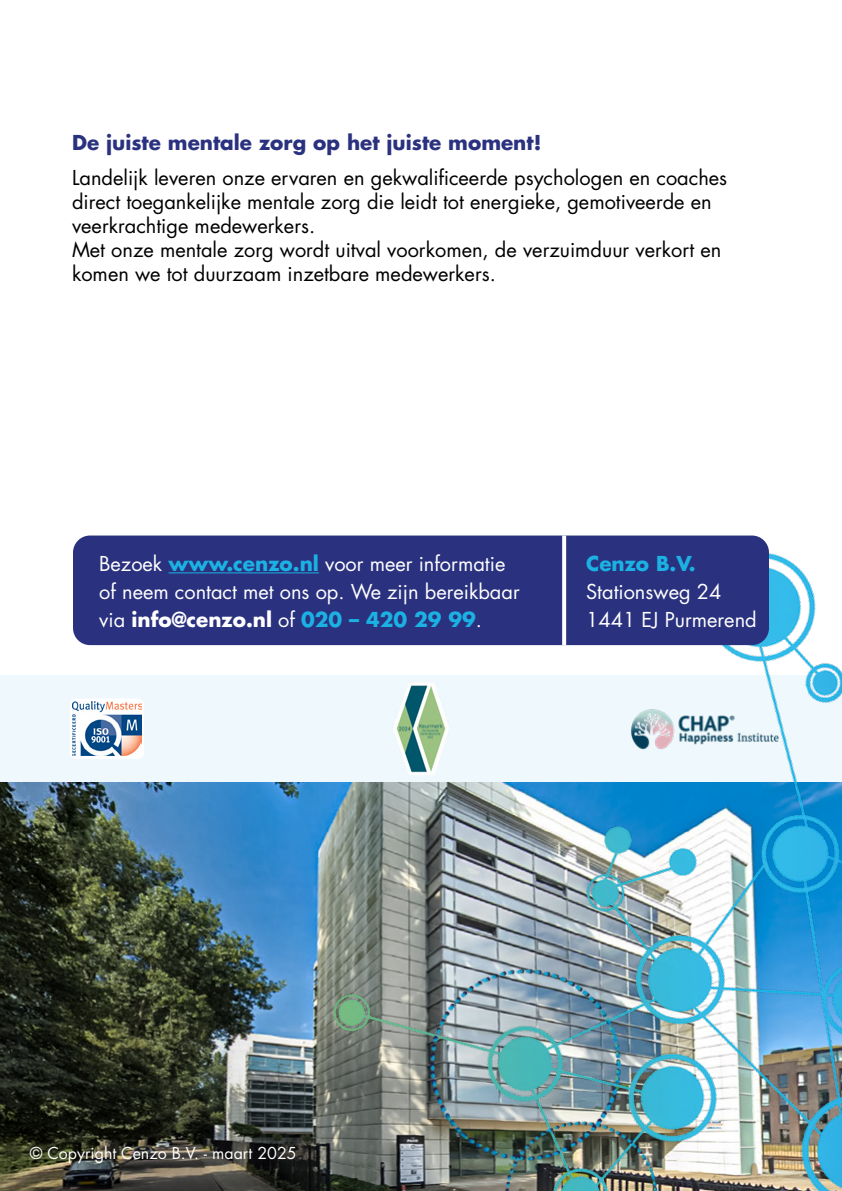
<style>
.page{position:relative;width:842px;height:1191px;background:#fff}
.page>*{position:absolute;margin:0;border:0;box-sizing:border-box;transform-origin:0 0}
.t1{font:20px/24px "Futura Std";color:#000}
.t2{font:20px/28px "Futura Std";color:#fff}
.t3{font:700 20px "Futura Std";color:#2a317f}
.t4{font:700 20px "Futura Std";color:#1bb2e3}
.t5{font:16px "Futura Std";color:#fff}
.s1{font-weight:700;color:#1bb2e3}
.s2{font-weight:700}
</style>
<div class="page">
<div style="left:0;top:675px;width:842px;height:107px;background:#eef8fd"></div>
<div style="left:70px;top:698px;width:74px;height:61px;background:#fff;border-radius:6px"></div>
<img style="left:0;top:782px;width:229px;height:409px">
<img style="left:229px;top:541px;width:613px;height:650px">
<div style="left:73px;top:535px;width:696px;height:110px;background:#2a317f;border-radius:17px"></div>
<hr style="left:169px;top:572px;width:150px;height:1px;background:#1bb2e3">
<svg style="left:562px;top:535px;width:4px;height:110px"></svg>
<img style="left:72px;top:701px;width:69px;height:55px">
<img style="left:391px;top:681px;width:60px;height:95px">
<img style="left:621px;top:698px;width:168px;height:61px">
<p class="t3" style="left:72px;top:129px;width:471px">De juiste mentale zorg op het juiste moment!</p>
<p class="t1" style="left:72px;top:166px;width:657px">Landelijk leveren onze ervaren en gekwalificeerde psychologen en coaches direct toegankelijke mentale zorg die leidt tot energieke, gemotiveerde en veerkrachtige medewerkers.<br>Met onze mentale zorg wordt uitval voorkomen, de verzuimduur verkort en komen we tot duurzaam inzetbare medewerkers.</p>
<p class="t2" style="left:99px;top:550px;width:422px">Bezoek <span class="s1">www.cenzo.nl</span> voor meer informatie of neem contact met ons op. We zijn bereikbaar via <span class="s2">info@cenzo.nl</span> of <span class="s1">020 – 420 29 99</span>.</p>
<p class="t4" style="left:586px;top:550px;width:111px">Cenzo B.V.</p>
<p class="t2" style="left:586px;top:578px;width:172px">Stationsweg 24<br>1441 EJ Purmerend</p>
<p class="t5" style="left:30px;top:1142px;width:269px">© Copyright Cenzo B.V. - maart 2025</p>
</div>
